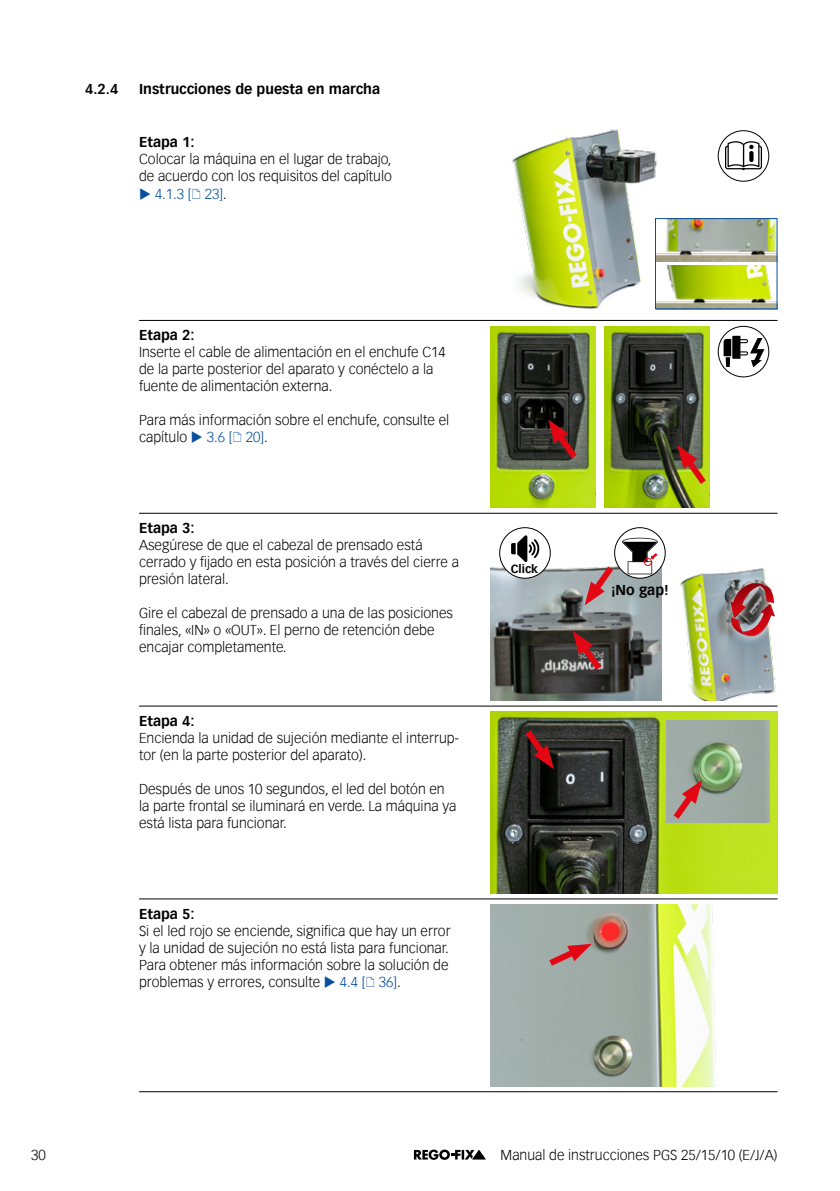
<style>
.page{position:relative;width:840px;height:1191px;background:#fff}
.page>*{position:absolute;margin:0;border:0;box-sizing:border-box;transform-origin:0 0}
.Tabellentext{font:300 14px/17px "Vectora Com";color:#000}
.Tabellentext-2{font:700 14px "Vectora Com";color:#000}
.Tabellentext-3{font:300 14px "Vectora Com";color:#084f9d}
.Text{font:700 14px "Vectora Com";color:#000}
.t1{font:700 11.6px "Vectora Com";color:#000}
.s1{color:#000}
.s2{color:#084f9d}
</style>
<div class="page">
<svg style="left:413px;top:1149px;width:72px;height:10px"></svg>
<hr style="left:139px;top:320px;width:351px;height:1px;background:#000">
<hr style="left:490px;top:320px;width:287px;height:1px;background:#000">
<hr style="left:139px;top:513px;width:351px;height:1px;background:#000">
<hr style="left:490px;top:513px;width:287px;height:1px;background:#000">
<hr style="left:139px;top:705px;width:351px;height:1px;background:#000">
<hr style="left:490px;top:705px;width:287px;height:1px;background:#000">
<hr style="left:139px;top:898px;width:351px;height:1px;background:#000">
<hr style="left:490px;top:898px;width:287px;height:1px;background:#000">
<hr style="left:139px;top:1091px;width:351px;height:1px;background:#000">
<hr style="left:490px;top:1091px;width:287px;height:1px;background:#000">
<img style="left:512px;top:129px;width:227px;height:180px">
<svg style="left:717px;top:131px;width:51px;height:50px"></svg>
<div style="left:724px;top:146px;width:37px;height:23px;border:1px solid #000;border-radius:2px"></div>
<svg style="left:726px;top:141px;width:33px;height:29px"></svg>
<div style="left:717px;top:130px;width:51px;height:51px;border:1px solid #000;border-radius:50%"></div>
<img style="left:657px;top:220px;width:117px;height:41px">
<img style="left:657px;top:266px;width:117px;height:41px">
<div style="left:655px;top:218px;width:121px;height:91px;border:1px solid #084f9d"></div>
<svg style="left:717px;top:326px;width:51px;height:51px"></svg>
<svg style="left:723px;top:336px;width:41px;height:31px"></svg>
<div style="left:717px;top:326px;width:51px;height:51px;border:1px solid #000;border-radius:50%"></div>
<img style="left:490px;top:326px;width:105px;height:181px">
<svg style="left:548px;top:419px;width:34px;height:46px;background:#603532"></svg>
<img style="left:604px;top:326px;width:105px;height:181px">
<svg style="left:677px;top:445px;width:33px;height:45px"></svg>
<img style="left:660px;top:555px;width:116px;height:145px">
<svg style="left:721px;top:574px;width:55px;height:70px"></svg>
<svg style="left:730px;top:583px;width:44px;height:53px;background:#9f5c60"></svg>
<img style="left:490px;top:527px;width:170px;height:173px">
<div style="left:499px;top:527px;width:51px;height:51px;background:#fff;border-radius:50%"></div>
<svg style="left:511px;top:535px;width:28px;height:27px"></svg>
<div style="left:499px;top:527px;width:51px;height:51px;border:1px solid #000;border-radius:50%"></div>
<svg style="left:614px;top:527px;width:50px;height:51px"></svg>
<div style="left:614px;top:527px;width:51px;height:51px;border:1px solid #000;border-radius:50%"></div>
<svg style="left:572px;top:631px;width:34px;height:45px;background:#6c3d3d"></svg>
<svg style="left:584px;top:538px;width:75px;height:67px"></svg>
<img style="left:490px;top:711px;width:287px;height:182px">
<svg style="left:519px;top:723px;width:34px;height:46px;background:#522524"></svg>
<img style="left:666px;top:720px;width:102px;height:102px">
<svg style="left:667px;top:780px;width:34px;height:45px;background:#ae8a80"></svg>
<img style="left:490px;top:904px;width:226px;height:182px">
<svg style="left:542px;top:942px;width:49px;height:29px"></svg>
<p class="Tabellentext-2" style="left:85px;top:80px;width:35px">4.2.4</p>
<p class="Tabellentext-2" style="left:139px;top:80px;width:242px">Instrucciones de puesta en marcha</p>
<p class="Tabellentext-2" style="left:139px;top:134px;width:57px">Etapa 1:</p>
<p class="Tabellentext" style="left:139px;top:151px;width:254px">Colocar la máquina en el lugar de trabajo, de acuerdo con los requisitos del capítulo</p>
<p class="Tabellentext-3" style="left:139px;top:185px;width:89px">◆ 4.1.3 [ 23]<span class="s1">.</span></p>
<p class="Tabellentext-2" style="left:139px;top:327px;width:57px">Etapa 2:</p>
<p class="Tabellentext" style="left:139px;top:344px;width:308px">Inserte el cable de alimentación en el enchufe C14 de la parte posterior del aparato y conéctelo a la fuente de alimentación externa.</p>
<p class="Tabellentext" style="left:139px;top:412px;width:311px">Para más información sobre el enchufe, consulte el capítulo <span class="s2">◆ 3.6 [ 20]</span>.</p>
<p class="Tabellentext-2" style="left:139px;top:519px;width:57px">Etapa 3:</p>
<p class="Tabellentext" style="left:139px;top:536px;width:321px">Asegúrese de que el cabezal de prensado está cerrado y fijado en esta posición a través del cierre a presión lateral.</p>
<p class="Tabellentext" style="left:139px;top:604px;width:315px">Gire el cabezal de prensado a una de las posiciones finales, «IN» o «OUT». El perno de retención debe encajar completamente.</p>
<p class="Tabellentext-2" style="left:139px;top:712px;width:57px">Etapa 4:</p>
<p class="Tabellentext" style="left:139px;top:729px;width:321px">Encienda la unidad de sujeción mediante el interrup&shy;tor (en la parte posterior del aparato).</p>
<p class="Tabellentext" style="left:139px;top:780px;width:319px">Después de unos 10 segundos, el led del botón en la parte frontal se iluminará en verde. La máquina ya está lista para funcionar.</p>
<p class="Tabellentext-2" style="left:139px;top:905px;width:57px">Etapa 5:</p>
<p class="Tabellentext" style="left:139px;top:922px;width:313px">Si el led rojo se enciende, significa que hay un error y la unidad de sujeción no está lista para funcionar.<br>Para obtener más información sobre la solución de problemas y errores, consulte <span class="s2">◆ 4.4 [ 36]</span>.</p>
<p class="t1" style="left:510px;top:562px;width:29px">Click</p>
<p class="Text" style="left:610px;top:581px;width:59px">¡No gap!</p>
<p class="Tabellentext" style="left:31px;top:1146px;width:16px">30</p>
<p class="Tabellentext" style="left:500px;top:1146px;width:278px">Manual de instrucciones PGS 25/15/10 (E/J/A)</p>
</div>
